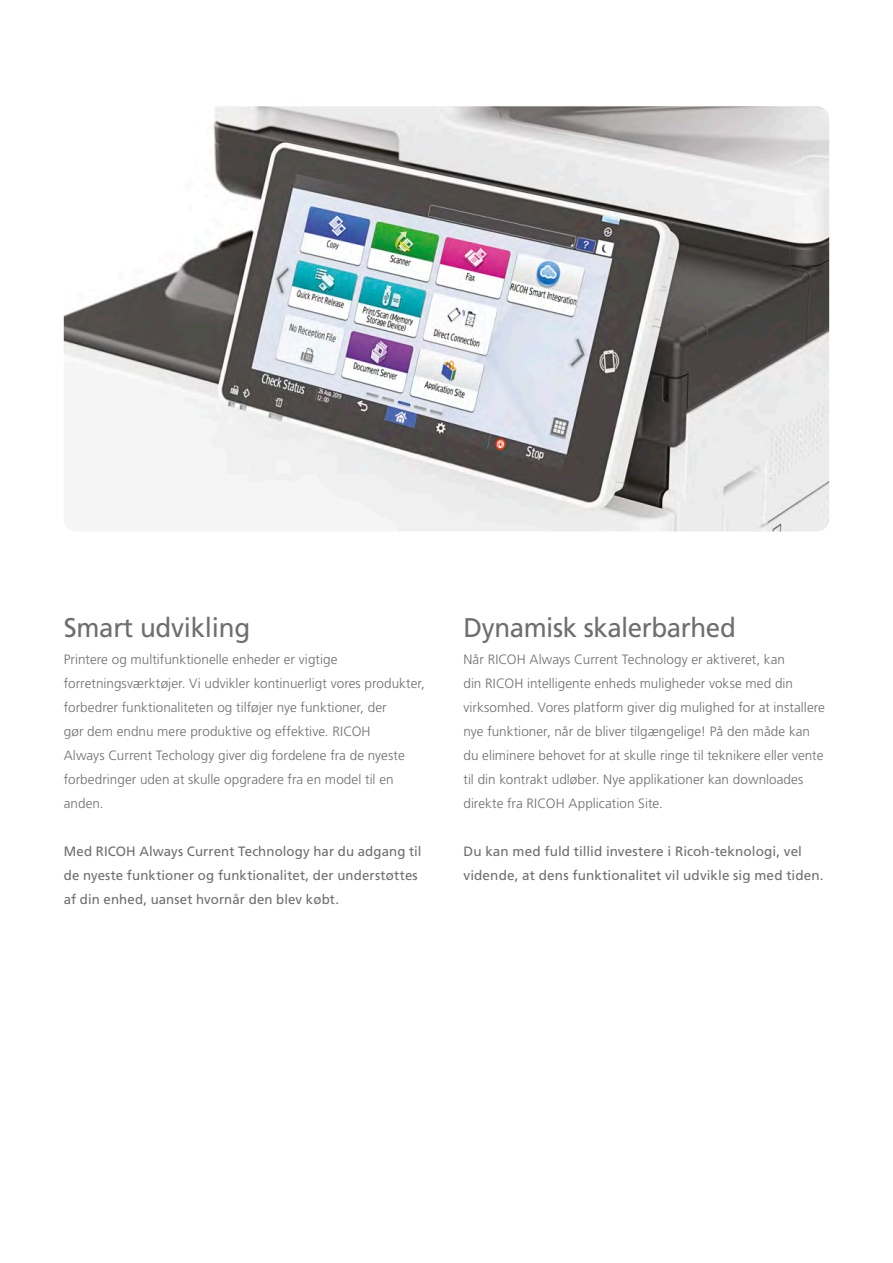
<style>
.page{position:relative;width:893px;height:1263px;background:#fff}
.page>*{position:absolute;margin:0;border:0;box-sizing:border-box;transform-origin:0 0}
.t1{font:27px "Frutiger LT Pro";letter-spacing:-.015em;color:#6e6e6e;scale:.96 1}
.t2{font:300 13.5px/24px "Frutiger LT Pro";letter-spacing:.005em;color:#6e6e6e}
.t3{font:13.5px/24px "Frutiger LT Pro";letter-spacing:.005em;color:#6e6e6e}
</style>
<div class="page">
<img style="left:64px;top:106px;width:765px;height:425px">
<p class="t1" style="left:64px;top:612px;width:196px">Smart udvikling</p>
<p class="t2" style="left:64px;top:647px;width:363px">Printere og multifunktionelle enheder er vigtige forretningsværktøjer. Vi udvikler kontinuerligt vores produkter, forbedrer funktionaliteten og tilføjer nye funktioner, der<br>gør dem endnu mere produktive og effektive. RICOH<br>Always Current Techology giver dig fordelene fra de nyeste forbedringer uden at skulle opgradere fra en model til en anden.</p>
<p class="t3" style="left:64px;top:839px;width:359px">Med RICOH Always Current Technology har du adgang til de nyeste funktioner og funktionalitet, der understøttes af din enhed, uanset hvornår den blev købt.</p>
<p class="t1" style="left:463px;top:612px;width:285px">Dynamisk skalerbarhed</p>
<p class="t2" style="left:463px;top:647px;width:363px">Når RICOH Always Current Technology er aktiveret, kan<br>din RICOH intelligente enheds muligheder vokse med din virksomhed. Vores platform giver dig mulighed for at installere nye funktioner, når de bliver tilgængelige! På den måde kan du eliminere behovet for at skulle ringe til teknikere eller vente til din kontrakt udløber. Nye applikationer kan downloades direkte fra RICOH Application Site.</p>
<p class="t3" style="left:463px;top:839px;width:362px">Du kan med fuld tillid investere i Ricoh-teknologi, vel vidende, at dens funktionalitet vil udvikle sig med tiden.</p>
</div>
